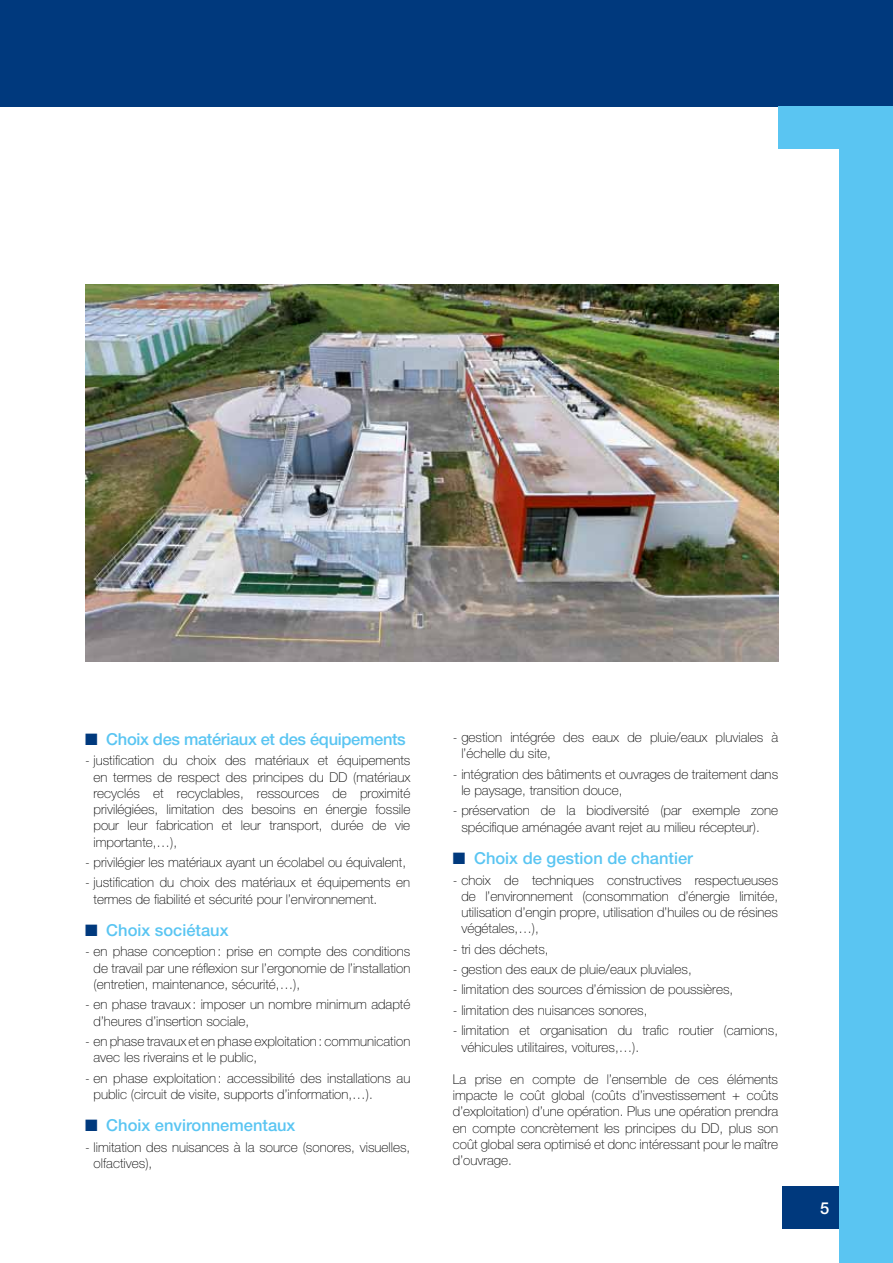
<style>
.page{position:relative;width:893px;height:1263px;background:#fff}
.page>*{position:absolute;margin:0;border:0;box-sizing:border-box;transform-origin:0 0}
.t1{font:500 16.5px "Helvetica Neue LT Std";color:#5ac5f2}
.t2{font:500 16.5px "Helvetica Neue LT Std";letter-spacing:-.02em;color:#5ac5f2}
.t3{font:500 16.5px "Helvetica Neue LT Std";color:#fff}
.t4{font:100 13.5px/16.2px "Helvetica Neue LT Std";color:#000}
.s1{color:#00397d}
</style>
<div class="page">
<div style="left:782px;top:1186px;width:111px;height:43px;background:#00397d"></div>
<div style="left:840px;top:93px;width:53px;height:1170px;background:#5ac5f2"></div>
<div style="left:0;top:0;width:893px;height:106px;background:#00397d"></div>
<div style="left:778px;top:106px;width:115px;height:43px;background:#5ac5f2"></div>
<img style="left:85px;top:285px;width:693px;height:377px">
<p class="t2" style="left:85px;top:729px;width:322px"><span class="s1">■</span> Choix des matériaux et des équipements</p>
<p class="t4" style="left:94px;top:752px;width:318px;text-align:justify;text-indent:-9px">- justification du choix des matériaux et équipements en termes de respect des principes du DD (matériaux recyclés et recyclables, ressources de proximité privilégiées, limitation des besoins en énergie fossile pour leur fabrication et leur transport, durée de vie importante,…),</p>
<p class="t4" style="left:85px;top:854px;width:323px">- privilégier les matériaux ayant un écolabel ou équivalent,</p>
<p class="t4" style="left:94px;top:874px;width:318px;text-indent:-9px">- justification du choix des matériaux et équipements en termes de fiabilité et sécurité pour l’environnement.</p>
<p class="t1" style="left:85px;top:920px;width:145px"><span class="s1">■</span> Choix sociétaux</p>
<p class="t4" style="left:94px;top:943px;width:318px;text-align:justify;text-indent:-9px">- en phase conception: prise en compte des conditions de travail par une réflexion sur l’ergonomie de l’installation (entretien, maintenance, sécurité,…),</p>
<p class="t4" style="left:94px;top:996px;width:318px;text-indent:-9px">- en phase travaux : imposer un nombre minimum adapté d’heures d’insertion sociale,</p>
<p class="t4" style="left:94px;top:1033px;width:318px;text-indent:-9px">- en phase travaux et en phase exploitation: communication avec les riverains et le public,</p>
<p class="t4" style="left:94px;top:1070px;width:318px;text-indent:-9px">- en phase exploitation: accessibilité des installations au public (circuit de visite, supports d’information,…).</p>
<p class="t1" style="left:85px;top:1115px;width:212px"><span class="s1">■</span> Choix environnementaux</p>
<p class="t4" style="left:94px;top:1139px;width:318px;text-indent:-9px">- limitation des nuisances à la source (sonores, visuelles, olfactives),</p>
<p class="t4" style="left:461px;top:729px;width:318px;text-indent:-9px">- gestion intégrée des eaux de pluie/eaux pluviales à l’échelle du site,</p>
<p class="t4" style="left:461px;top:766px;width:318px;text-indent:-9px">- intégration des bâtiments et ouvrages de traitement dans le paysage, transition douce,</p>
<p class="t4" style="left:461px;top:802px;width:318px;text-indent:-9px">- préservation de la biodiversité (par exemple zone spécifique aménagée avant rejet au milieu récepteur).</p>
<p class="t1" style="left:453px;top:848px;width:242px"><span class="s1">■</span> Choix de gestion de chantier</p>
<p class="t4" style="left:461px;top:871px;width:318px;text-align:justify;text-indent:-9px">- choix de techniques constructives respectueuses de l’environnement (consommation d’énergie limitée, utilisation d’engin propre, utilisation d’huiles ou de résines végétales,…),</p>
<p class="t4" style="left:453px;top:941px;width:97px">- tri des déchets,</p>
<p class="t4" style="left:453px;top:961px;width:240px">- gestion des eaux de pluie/eaux pluviales,</p>
<p class="t4" style="left:453px;top:981px;width:282px">- limitation des sources d’émission de poussières,</p>
<p class="t4" style="left:453px;top:1002px;width:196px">- limitation des nuisances sonores,</p>
<p class="t4" style="left:461px;top:1022px;width:318px;text-indent:-9px">- limitation et organisation du trafic routier (camions, véhicules utilitaires, voitures,…).</p>
<p class="t4" style="left:453px;top:1071px;width:327px;text-align:justify">La prise en compte de l’ensemble de ces éléments impacte le coût global (coûts d’investissement + coûts d’exploitation) d’une opération. Plus une opération prendra en compte concrètement les principes du DD, plus son coût global sera optimisé et donc intéressant pour le maître d’ouvrage.</p>
<p class="t3" style="left:820px;top:1198px;width:11px">5</p>
</div>
